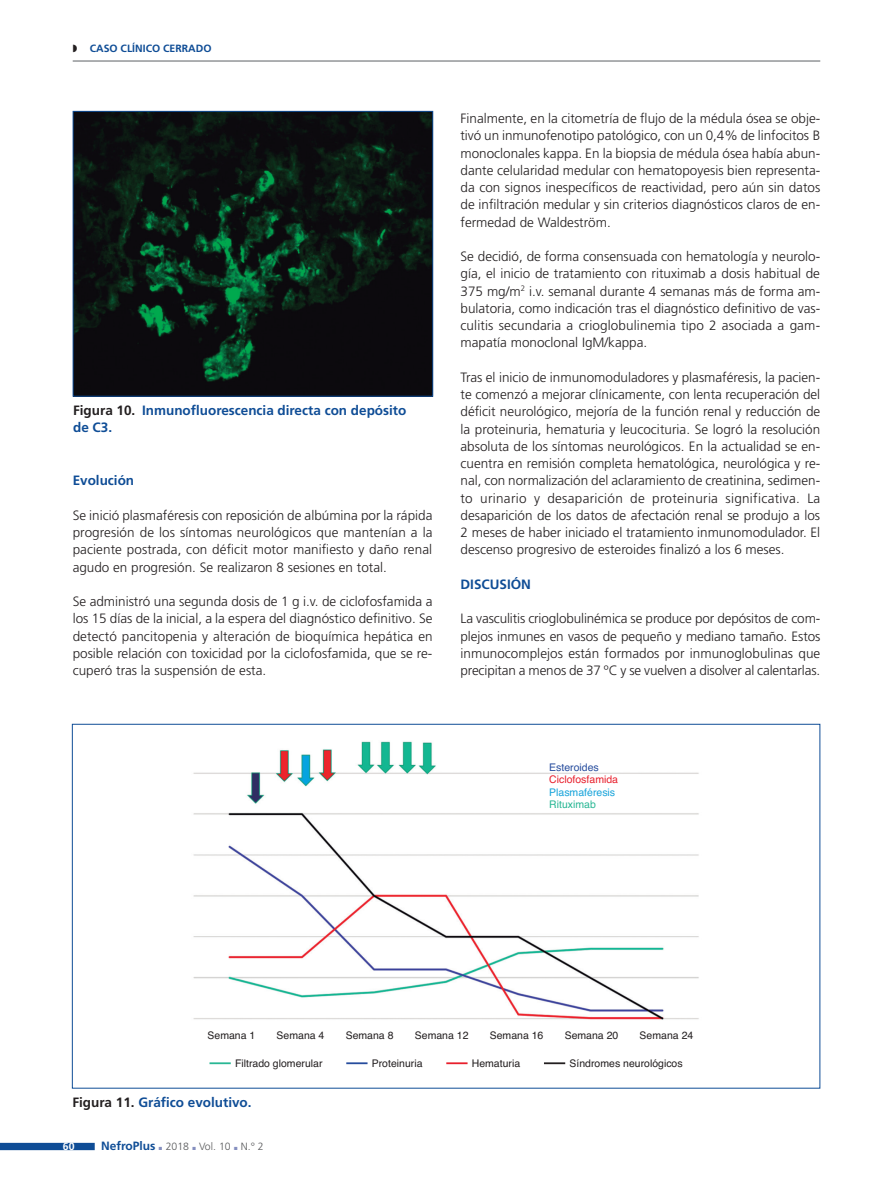
<style>
.page{position:relative;width:893px;height:1191px;background:#fff}
.page>*{position:absolute;margin:0;border:0;box-sizing:border-box;transform-origin:0 0}
.t1{font:300 13.5px/17.2px "Frutiger";color:#231f20;text-align:justify}
.t2{font:700 13.5px/17.2px "Frutiger";color:#0f4d96}
.t3{font:700 12px "Frutiger";color:#0f4d96}
.t4{font:10.5px "Helvetica";color:#231f20}
.t5{font:700 10.5px "Frutiger";color:#0f4d96}
.t6{font:300 10.5px "Frutiger";color:#57585a}
.t7{font:10.5px "Helvetica";color:#e81f2c}
.t8{font:10.5px "Helvetica";color:#16a3da}
.t9{font:10.5px "Helvetica";color:#264c9d}
.t10{font:10.5px "Helvetica";color:#29b794}
.t11{font:700 10.5px "Frutiger";color:#fff}
.s1{color:#231f20}
.s2{color:#858fbf}
</style>
<div class="page">
<svg style="left:0;top:1142px;width:95px;height:8px"></svg>
<hr style="left:73px;top:60px;width:747px;height:2px;background:#939598">
<img style="left:75px;top:113px;width:356px;height:281px">
<div style="left:73px;top:111px;width:360px;height:285px;border:1px solid #0f4d96"></div>
<img style="left:193px;top:741px;width:506px;height:279px">
<hr style="left:209px;top:1062px;width:22px;height:2px;background:#29b794">
<hr style="left:346px;top:1062px;width:22px;height:2px;background:#264c9d">
<hr style="left:446px;top:1062px;width:22px;height:2px;background:#e81f2c">
<hr style="left:544px;top:1062px;width:21px;height:2px;background:#231f20">
<p class="t5" style="left:73px;top:42px;width:140px"><span class="s1">◗</span> CASO CLÍNICO CERRADO</p>
<p class="t2" style="left:73px;top:402px;width:335px"><span class="s1">Figura 10.</span> Inmunofluorescencia directa con depósito de C3.</p>
<p class="t2" style="left:73px;top:472px;width:63px">Evolución</p>
<p class="t1" style="left:73px;top:507px;width:361px">Se inició plasmaféresis con reposición de albúmina por la rápida progresión de los síntomas neurológicos que mantenían a la paciente postrada, con déficit motor manifiesto y daño renal agudo en progresión. Se realizaron 8 sesiones en total.</p>
<p class="t1" style="left:73px;top:593px;width:361px">Se administró una segunda dosis de 1 g i.v. de ciclofosfamida a los 15 días de la inicial, a la espera del diagnóstico definitivo. Se detectó pancitopenia y alteración de bioquímica hepática en posible relación con toxicidad por la ciclofosfamida, que se re&shy;cuperó tras la suspensión de esta.</p>
<p class="t1" style="left:460px;top:110px;width:361px">Finalmente, en la citometría de flujo de la médula ósea se obje&shy;tivó un inmunofenotipo patológico, con un 0,4% de linfocitos B monoclonales kappa. En la biopsia de médula ósea había abun&shy;dante celularidad medular con hematopoyesis bien representa&shy;da con signos inespecíficos de reactividad, pero aún sin datos de infiltración medular y sin criterios diagnósticos claros de en&shy;fermedad de Waldeström.</p>
<p class="t1" style="left:460px;top:248px;width:361px">Se decidió, de forma consensuada con hematología y neurolo&shy;gía, el inicio de tratamiento con rituximab a dosis habitual de 375 mg/m<sup>2</sup> i.v. semanal durante 4 semanas más de forma am&shy;bulatoria, como indicación tras el diagnóstico definitivo de vas&shy;culitis secundaria a crioglobulinemia tipo 2 asociada a gam&shy;mapatía monoclonal IgM/kappa.</p>
<p class="t1" style="left:460px;top:369px;width:361px">Tras el inicio de inmunomoduladores y plasmaféresis, la pacien&shy;te comenzó a mejorar clínicamente, con lenta recuperación del déficit neurológico, mejoría de la función renal y reducción de la proteinuria, hematuria y leucocituria. Se logró la resolución absoluta de los síntomas neurológicos. En la actualidad se en&shy;cuentra en remisión completa hematológica, neurológica y re&shy;nal, con normalización del aclaramiento de creatinina, sedimen&shy;to urinario y desaparición de proteinuria significativa. La desaparición de los datos de afectación renal se produjo a los 2 meses de haber iniciado el tratamiento inmunomodulador. El descenso progresivo de esteroides finalizó a los 6 meses.</p>
<p class="t2" style="left:460px;top:576px;width:72px">DISCUSIÓN</p>
<p class="t1" style="left:460px;top:610px;width:361px">La vasculitis crioglobulinémica se produce por depósitos de com&shy;plejos inmunes en vasos de pequeño y mediano tamaño. Estos inmunocomplejos están formados por inmunoglobulinas que precipitan a menos de 37 ºC y se vuelven a disolver al calentarlas.</p>
<p class="t9" style="left:549px;top:759px;width:51px">Esteroides</p>
<p class="t7" style="left:549px;top:771px;width:70px">Ciclofosfamida</p>
<p class="t8" style="left:549px;top:784px;width:67px">Plasmaféresis</p>
<p class="t10" style="left:549px;top:796px;width:48px">Rituximab</p>
<p class="t4" style="left:208px;top:1027px;width:49px">Semana 1</p>
<p class="t4" style="left:277px;top:1027px;width:49px">Semana 4</p>
<p class="t4" style="left:346px;top:1027px;width:49px">Semana 8</p>
<p class="t4" style="left:415px;top:1027px;width:55px">Semana 12</p>
<p class="t4" style="left:490px;top:1027px;width:55px">Semana 16</p>
<p class="t4" style="left:565px;top:1027px;width:55px">Semana 20</p>
<p class="t4" style="left:640px;top:1027px;width:55px">Semana 24</p>
<p class="t4" style="left:235px;top:1055px;width:89px">Filtrado glomerular</p>
<p class="t4" style="left:372px;top:1055px;width:52px">Proteinuria</p>
<p class="t4" style="left:472px;top:1055px;width:50px">Hematuria</p>
<p class="t4" style="left:569px;top:1055px;width:115px">Síndromes neurológicos</p>
<p class="t2" style="left:72px;top:1094px;width:181px"><span class="s1">Figura 11.</span> Gráfico evolutivo.</p>
<p class="t11" style="left:63px;top:1140px;width:13px">60</p>
<p class="t3" style="left:101px;top:1139px;width:56px">NefroPlus</p>
<p class="t6" style="left:159px;top:1140px;width:106px"><span class="s2">■</span> 2018 <span class="s2">■</span> Vol. 10 <span class="s2">■</span> N.° 2</p>
</div>
